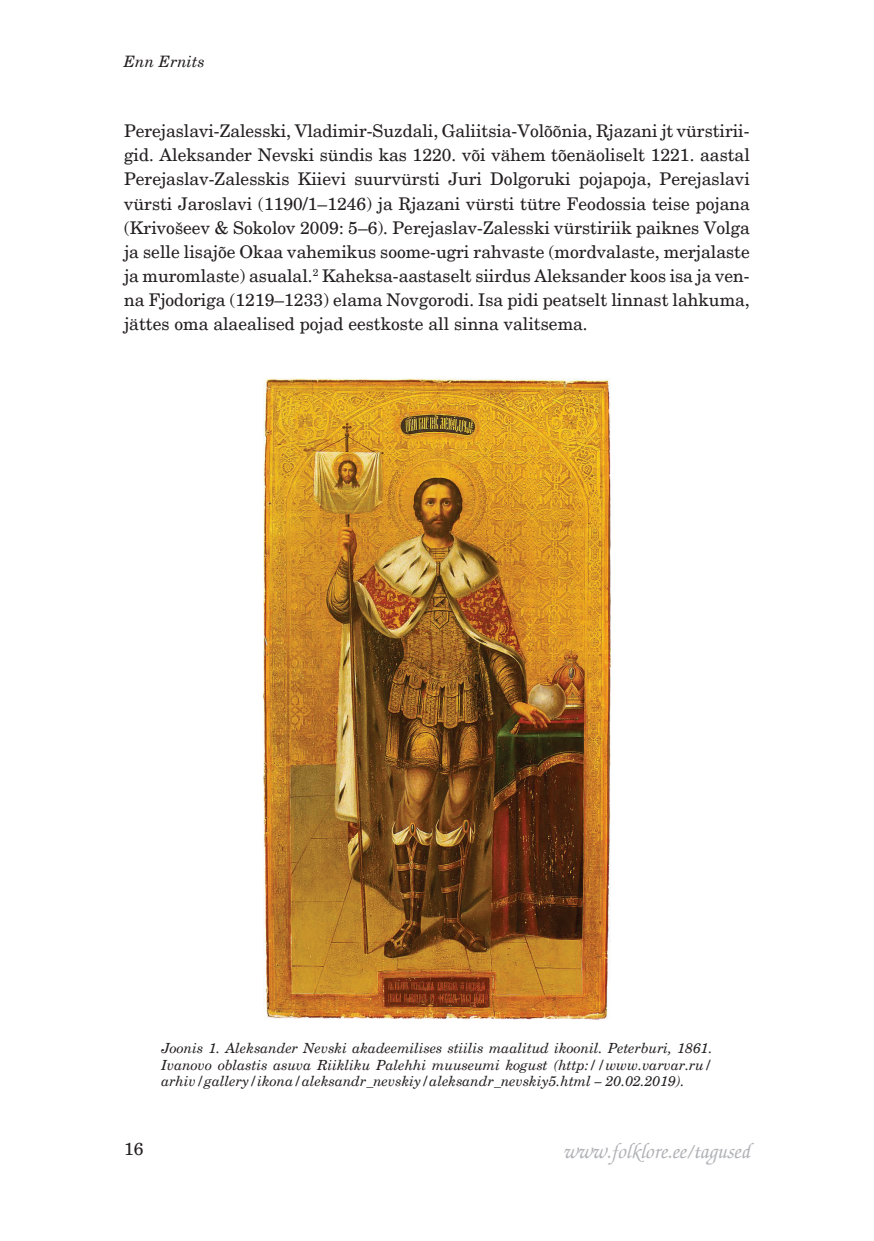
<style>
.page{position:relative;width:874px;height:1241px;background:#fff}
.page>*{position:absolute;margin:0;border:0;box-sizing:border-box;transform-origin:0 0}
.t1{font:italic 500 21px "Zapf Chancery";color:#b2b3b7}
.t2{font:17.5px/24.2px "New Century Schlbk";color:#231f20;text-align:justify}
.t3{font:italic 15.75px "New Century Schlbk";color:#231f20}
.t4{font:italic 14px/16.8px "New Century Schlbk";color:#231f20;text-align:justify}
</style>
<div class="page">
<img style="left:263px;top:379px;width:347px;height:640px">
<p class="t3" style="left:124px;top:52px;width:82px">Enn Ernits</p>
<p class="t2" style="left:124px;top:119px;width:627px">Perejaslavi-Zalesski, Vladimir-Suzdali, Galiitsia-Volõõnia, Rjazani jt vürstirii&shy;gid. Aleksander Nevski sündis kas 1220. või vähem tõenäoliselt 1221. aastal Perejaslav-Zalesskis Kiievi suurvürsti Juri Dolgoruki pojapoja, Perejaslavi vürsti Jaroslavi (1190/1–1246) ja Rjazani vürsti tütre Feodossia teise pojana (Krivošeev &amp; Sokolov 2009: 5–6). Perejaslav-Zalesski vürstiriik paiknes Volga ja selle lisajõe Okaa vahemikus soome-ugri rahvaste (mordvalaste, merjalaste ja muromlaste) asualal.<sup>2</sup> Kaheksa-aastaselt siirdus Aleksander koos isa ja ven&shy;na Fjodoriga (1219–1233) elama Novgorodi. Isa pidi peatselt linnast lahkuma, jättes oma alaealised pojad eestkoste all sinna valitsema.</p>
<p class="t4" style="left:161px;top:1039px;width:552px">Joonis 1. Aleksander Nevski akadeemilises stiilis maalitud ikoonil. Peterburi, 1861.<br>Ivanovo oblastis asuva Riikliku Palehhi muuseumi kogust (http://www.varvar.ru/ arhiv/gallery/ikona/aleksandr_nevskiy/aleksandr_nevskiy5.html – 20.02.2019).</p>
<p class="t2" style="left:124px;top:1136px;width:21px">16</p>
<p class="t1" style="left:562px;top:1137px;width:188px">www.folklore.ee/tagused</p>
</div>
